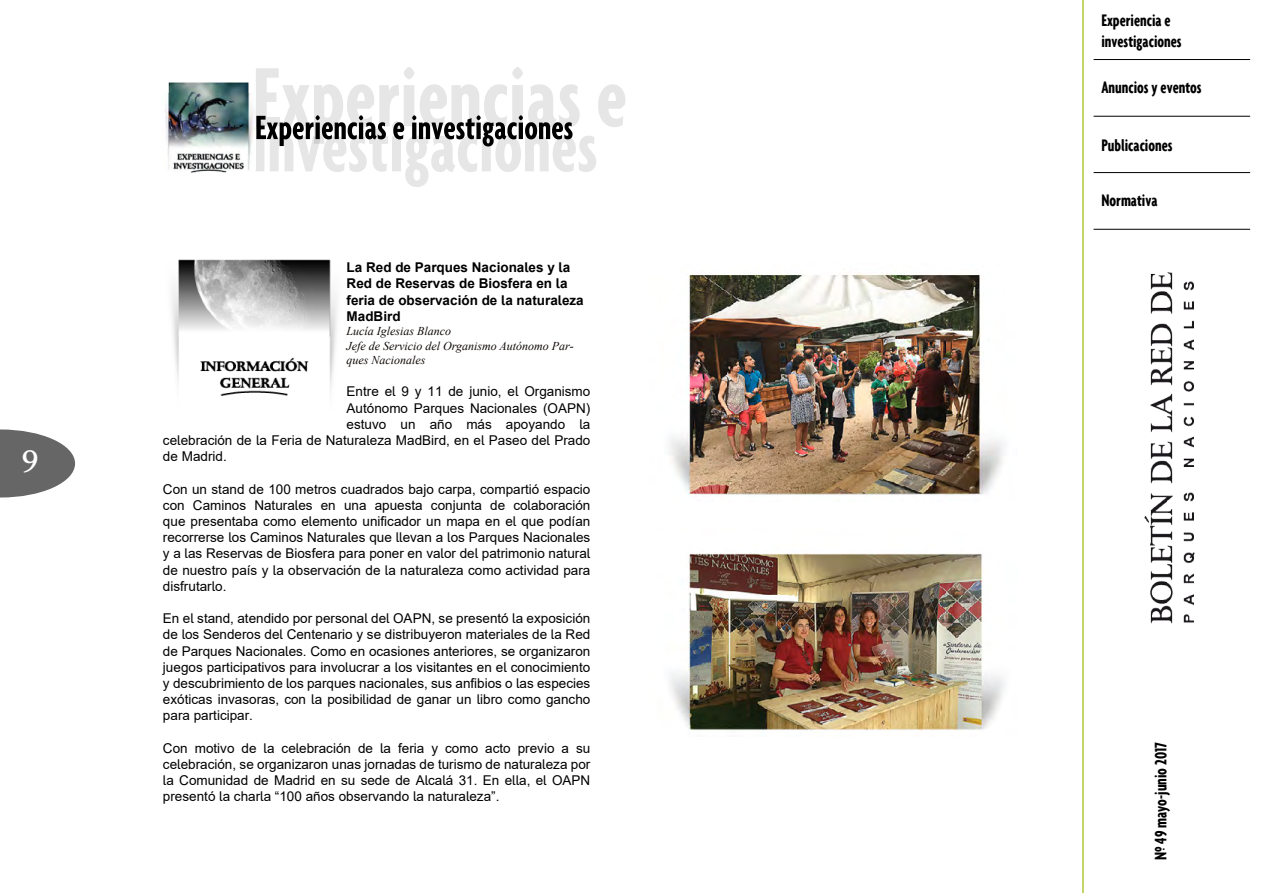
<style>
.page{position:relative;width:1263px;height:893px;background:#fff}
.page>*{position:absolute;margin:0;border:0;box-sizing:border-box;transform-origin:0 0}
.t1{font:30px "Palermo";color:#fff}
.t2{font:700 extra-condensed 18px/21.6px "Agenda";color:#000}
.t3{font:13.5px/16.2px "Arial";color:#000;text-align:justify}
.t4{font:700 13.5px/16.2px "Arial";color:#000}
.t5{font:italic 12px/14.4px "Times New Roman";color:#100906}
</style>
<div class="page">
<svg style="left:0;top:429px;width:75px;height:68px"></svg>
<img style="left:1126px;top:115px;width:83px;height:509px">
<hr style="left:1082px;top:0;width:2px;height:893px;background:#b3c935">
<hr style="left:1093px;top:59px;width:157px;height:1px;background:#000">
<hr style="left:1093px;top:172px;width:157px;height:1px;background:#000">
<hr style="left:1093px;top:116px;width:157px;height:1px;background:#000">
<hr style="left:1093px;top:229px;width:157px;height:1px;background:#000">
<img style="left:171px;top:259px;width:166px;height:137px">
<img style="left:670px;top:273px;width:334px;height:222px">
<img style="left:670px;top:553px;width:334px;height:178px">
<svg style="left:255px;top:67px;width:370px;height:120px"></svg>
<img style="left:165px;top:82px;width:90px;height:91px">
<h1 class="t1" style="left:22px;top:444px;width:19px">9</h1>
<p class="t4" style="left:347px;top:259px;width:239px">La Red de Parques Nacionales y la<br>Red de Reservas de Biosfera en la feria de observación de la naturaleza<br>MadBird</p>
<p class="t5" style="left:347px;top:324px;width:229px">Lucía Iglesias Blanco<br>Jefe de Servicio del Organismo Autónomo Par&shy;ques Nacionales</p>
<p class="t3" style="left:347px;top:383px;width:245px">Entre el 9 y 11 de junio, el Organismo</p>
<p class="t3" style="left:347px;top:400px;width:245px">Autónomo Parques Nacionales (OAPN)</p>
<p class="t3" style="left:347px;top:416px;width:245px">estuvo un año más apoyando la</p>
<p class="t3" style="left:163px;top:432px;width:429px">celebración de la Feria de Naturaleza MadBird, en el Paseo del Prado</p>
<p class="t3" style="left:163px;top:448px;width:65px">de Madrid.</p>
<p class="t3" style="left:163px;top:481px;width:429px">Con un stand de 100 metros cuadrados bajo carpa, compartió espacio con Caminos Naturales en una apuesta conjunta de colaboración que presentaba como elemento unificador un mapa en el que podían recorrerse los Caminos Naturales que llevan a los Parques Nacionales y a las Reservas de Biosfera para poner en valor del patrimonio natural de nuestro país y la observación de la naturaleza como actividad para disfrutarlo.</p>
<p class="t3" style="left:163px;top:610px;width:429px">En el stand, atendido por personal del OAPN, se presentó la exposición de los Senderos del Centenario y se distribuyeron materiales de la Red de Parques Nacionales. Como en ocasiones anteriores, se organizaron juegos participativos para involucrar a los visitantes en el conocimiento y descubrimiento de los parques nacionales, sus anfibios o las especies exóticas invasoras, con la posibilidad de ganar un libro como gancho para participar.</p>
<p class="t3" style="left:163px;top:740px;width:429px">Con motivo de la celebración de la feria y como acto previo a su celebración, se organizaron unas jornadas de turismo de naturaleza por la Comunidad de Madrid en su sede de Alcalá 31. En ella, el OAPN presentó la charla “100 años observando la naturaleza”.</p>
<h2 class="t2" style="left:1101px;top:9px;width:82px">Experiencia e investigaciones</h2>
<h2 class="t2" style="left:1101px;top:76px;width:102px">Anuncios y eventos</h2>
<h2 class="t2" style="left:1101px;top:134px;width:73px">Publicaciones</h2>
<h2 class="t2" style="left:1101px;top:189px;width:58px">Normativa</h2>
<h2 class="t2" style="left:1149px;top:860px;width:119px;rotate:-90deg">Nº 49 mayo-junio 2017</h2>
</div>
